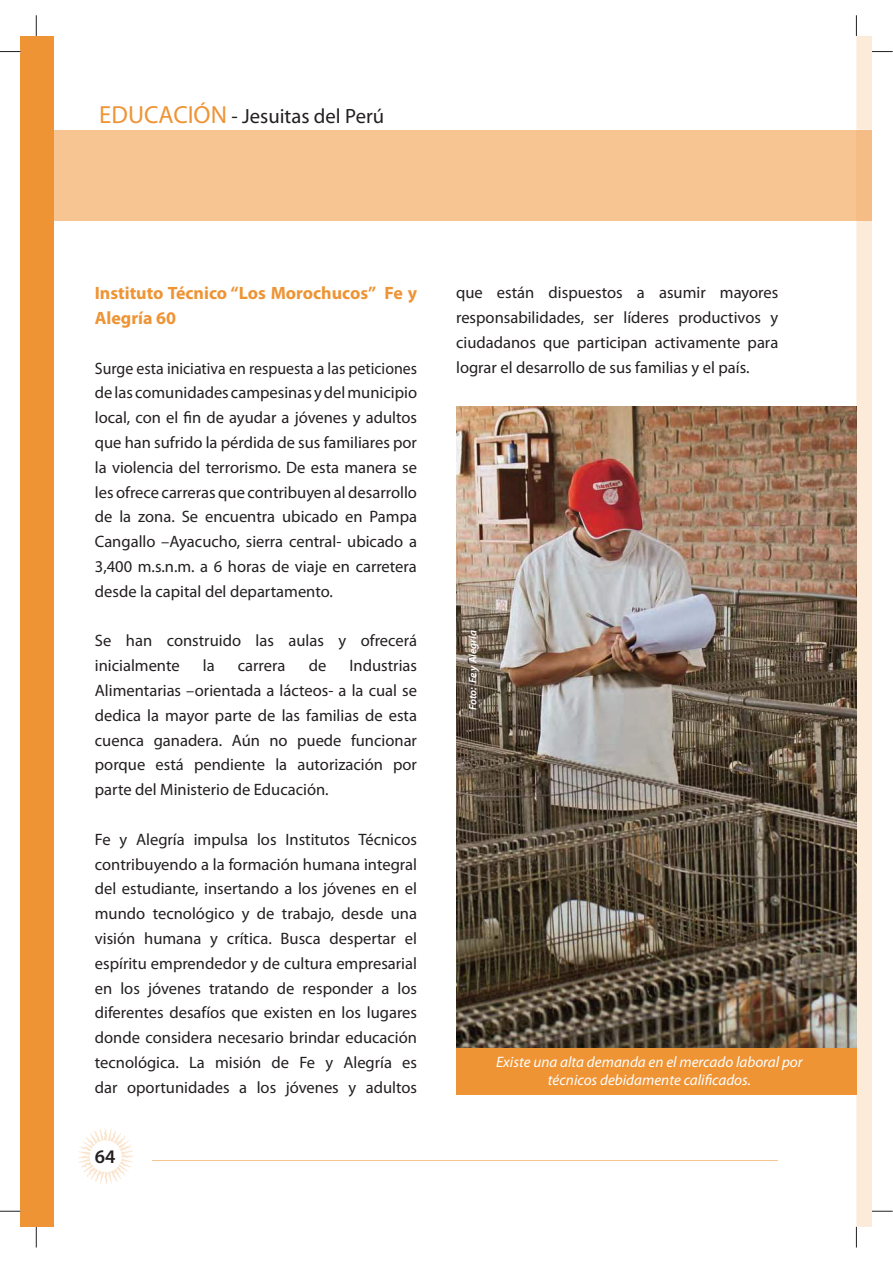
<style>
.page{position:relative;width:893px;height:1263px;background:#fff}
.page>*{position:absolute;margin:0;border:0;box-sizing:border-box;transform-origin:0 0}
.t1{font:20.7px "Myriad Pro";color:#231f20}
.t2{font:600 19.35px "Myriad Pro";color:#231f20}
.t3{font:700 17.85px/24.8px "Myriad Pro";color:#ee9435}
.t4{font:16.5px/24.8px "Myriad Pro";color:#231f20;text-align:justify}
.t5{font:16.5px/24.8px "Myriad Pro";color:#231f20;text-align:justify;scale:.96 1}
.t6{font:italic 15.15px/18.1px "Myriad Pro";color:#fff;text-align:center}
.t7{font:italic 600 10.95px "Myriad Pro";color:#fff}
.s1{font-size:24.75px;color:#ee9435}
</style>
<div class="page">
<hr style="left:152px;top:1160px;width:626px;height:1px;background:#f6c592">
<svg style="left:78px;top:1128px;width:56px;height:56px"></svg>
<div style="left:21px;top:130px;width:835px;height:90px;background:#f6c592"></div>
<img style="left:456px;top:407px;width:400px;height:641px">
<div style="left:456px;top:1048px;width:400px;height:47px;background:#ee9435"></div>
<div style="left:21px;top:36px;width:33px;height:1191px;background:#ee9435"></div>
<svg style="left:0;top:51px;width:21px;height:1px"></svg>
<svg style="left:0;top:1211px;width:21px;height:1px"></svg>
<svg style="left:36px;top:15px;width:1px;height:21px"></svg>
<svg style="left:36px;top:1227px;width:1px;height:21px"></svg>
<svg style="left:856px;top:15px;width:37px;height:1233px"></svg>
<p class="t1" style="left:99px;top:108px;width:286px"><span class="s1">EDUCACIÓN</span> - Jesuitas del Perú</p>
<p class="t3" style="left:95px;top:282px;width:324px">Instituto Técnico “Los Morochucos” Fe y<br>Alegría 60</p>
<p class="t5" style="left:95px;top:357px;width:337px">Surge esta iniciativa en respuesta a las peticiones de las comunidades campesinas y del municipio local, con el fin de ayudar a jóvenes y adultos que han sufrido la pérdida de sus familiares por la violencia del terrorismo. De esta manera se les ofrece carreras que contribuyen al desarrollo de la zona. Se encuentra ubicado en Pampa Cangallo –Ayacucho, sierra central- ubicado a 3,400 m.s.n.m. a 6 horas de viaje en carretera desde la capital del departamento.</p>
<p class="t4" style="left:95px;top:630px;width:324px">Se han construido las aulas y ofrecerá inicialmente</p>
<p class="t4" style="left:95px;top:654px;width:324px;text-indent:255px">Industrias Alimentarias –orientada a lácteos- a la cual se dedica la mayor parte de las familias de esta cuenca ganadera. Aún no puede funcionar porque está pendiente la autorización por parte del Ministerio de Educación.</p>
<p class="t4" style="left:95px;top:828px;width:324px">Fe y Alegría impulsa los Institutos Técnicos contribuyendo a la formación humana integral del estudiante, insertando a los jóvenes en el mundo tecnológico y de trabajo, desde una visión humana y crítica. Busca despertar el espíritu emprendedor y de cultura empresarial en los jóvenes tratando de responder a los diferentes desafíos que existen en los lugares donde considera necesario brindar educación tecnológica. La misión de Fe y Alegría es dar oportunidades a los jóvenes y adultos</p>
<p class="t4" style="left:203px;top:654px;width:13px">la</p>
<p class="t4" style="left:238px;top:654px;width:49px">carrera</p>
<p class="t4" style="left:309px;top:654px;width:19px">de</p>
<p class="t2" style="left:95px;top:1149px;width:22px">64</p>
<p class="t4" style="left:456px;top:281px;width:324px">que están dispuestos a asumir mayores responsabilidades, ser líderes productivos y ciudadanos que participan activamente para lograr el desarrollo de sus familias y el país.</p>
<p class="t7" style="left:469px;top:710px;width:82px;rotate:-90deg">Foto: Fe y Alegría</p>
<p class="t6" style="left:496px;top:1054px;width:308px">Existe una alta demanda en el mercado laboral por técnicos debidamente calificados.</p>
</div>
